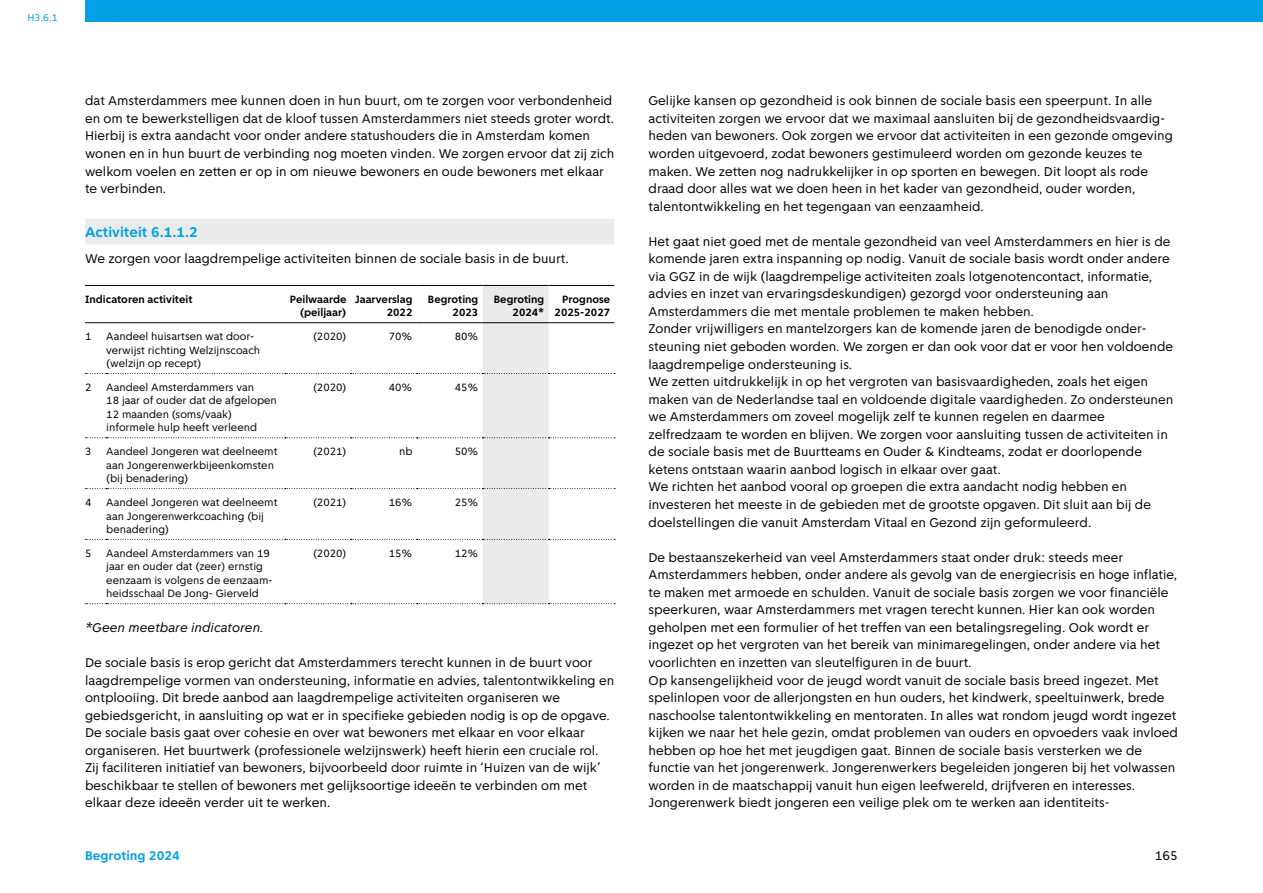
<style>
.page{position:relative;width:1263px;height:893px;background:#fff}
.page>*{position:absolute;margin:0;border:0;box-sizing:border-box;transform-origin:0 0}
.Activiteit{font:700 15px "Amsterdam Sans";color:#00a1e5}
.P_Brood{font:13.5px/17.5px "Amsterdam Sans";color:#000}
.P_Brood-2{font:italic 13.5px "Amsterdam Sans";color:#000}
.t1{font:700 13.5px "Amsterdam Sans";color:#00a1e5}
.Brood_-_links{font:11.25px/13.5px "Amsterdam Sans";color:#000}
.Totaal_titel_-_rechts{font:700 11.25px/13.5px "Amsterdam Sans";color:#000;text-align:right}
.Brood_-_rechts{font:11.25px "Amsterdam Sans";color:#000}
.Totaal_titel_-_links{font:700 11.25px "Amsterdam Sans";color:#000}
.t2{font:10.5px "Amsterdam Sans";color:#00a1e5}
</style>
<div class="page">
<div style="left:85px;top:0;width:1178px;height:21px;background:#00a1e5"></div>
<div style="left:85px;top:219px;width:529px;height:25px;background:#eaebeb"></div>
<svg style="left:85px;top:285px;width:530px;height:319px"></svg>
<p class="t2" style="left:27px;top:12px;width:32px">H3.6.1</p>
<p class="P_Brood" style="left:85px;top:92px;width:531px">dat Amsterdammers mee kunnen doen in hun buurt, om te zorgen voor verbondenheid en om te bewerkstelligen dat de kloof tussen Amsterdammers niet steeds groter wordt.<br>Hierbij is extra aandacht voor onder andere statushouders die in Amsterdam komen wonen en in hun buurt de verbinding nog moeten vinden. We zorgen ervoor dat zij zich welkom voelen en zetten er op in om nieuwe bewoners en oude bewoners met elkaar te verbinden.</p>
<p class="Activiteit" style="left:85px;top:223px;width:114px">Activiteit 6.1.1.2</p>
<p class="P_Brood" style="left:85px;top:250px;width:485px">We zorgen voor laagdrempelige activiteiten binnen de sociale basis in de buurt.</p>
<p class="Totaal_titel_-_links" style="left:85px;top:293px;width:109px">Indicatoren activiteit</p>
<p class="Totaal_titel_-_rechts" style="left:290px;top:292px;width:58px">Peilwaarde (peiljaar)</p>
<p class="Totaal_titel_-_rechts" style="left:355px;top:292px;width:59px">Jaarverslag<br>2022</p>
<p class="Totaal_titel_-_rechts" style="left:428px;top:292px;width:52px">Begroting<br>2023</p>
<p class="Totaal_titel_-_rechts" style="left:494px;top:292px;width:52px">Begroting<br>2024*</p>
<p class="Totaal_titel_-_rechts" style="left:555px;top:292px;width:57px">Prognose<br>2025-2027</p>
<p class="Brood_-_links" style="left:85px;top:330px;width:8px">1</p>
<p class="Brood_-_links" style="left:106px;top:330px;width:155px">Aandeel huisartsen wat door&shy;verwijst richting Welzijnscoach (welzijn op recept)</p>
<p class="Brood_-_rechts" style="left:313px;top:330px;width:35px">(2020)</p>
<p class="Brood_-_rechts" style="left:389px;top:330px;width:25px">70%</p>
<p class="Brood_-_rechts" style="left:455px;top:330px;width:25px">80%</p>
<p class="Brood_-_links" style="left:85px;top:380px;width:8px">2</p>
<p class="Brood_-_links" style="left:106px;top:380px;width:172px">Aandeel Amsterdammers van<br>18 jaar of ouder dat de afgelopen<br>12 maanden (soms/vaak) informele hulp heeft verleend</p>
<p class="Brood_-_rechts" style="left:313px;top:381px;width:35px">(2020)</p>
<p class="Brood_-_rechts" style="left:389px;top:381px;width:25px">40%</p>
<p class="Brood_-_rechts" style="left:455px;top:381px;width:25px">45%</p>
<p class="Brood_-_links" style="left:85px;top:445px;width:8px">3</p>
<p class="Brood_-_links" style="left:106px;top:445px;width:173px">Aandeel Jongeren wat deelneemt aan Jongerenwerkbijeenkomsten (bij benadering)</p>
<p class="Brood_-_rechts" style="left:313px;top:445px;width:35px">(2021)</p>
<p class="Brood_-_rechts" style="left:399px;top:445px;width:15px">nb</p>
<p class="Brood_-_rechts" style="left:455px;top:445px;width:25px">50%</p>
<p class="Brood_-_links" style="left:85px;top:495px;width:8px">4</p>
<p class="Brood_-_links" style="left:106px;top:495px;width:173px">Aandeel Jongeren wat deelneemt aan Jongerenwerkcoaching (bij benadering)</p>
<p class="Brood_-_rechts" style="left:313px;top:496px;width:35px">(2021)</p>
<p class="Brood_-_rechts" style="left:389px;top:496px;width:25px">16%</p>
<p class="Brood_-_rechts" style="left:455px;top:496px;width:25px">25%</p>
<p class="Brood_-_links" style="left:85px;top:546px;width:8px">5</p>
<p class="Brood_-_links" style="left:106px;top:546px;width:166px">Aandeel Amsterdammers van 19 jaar en ouder dat (zeer) ernstig eenzaam is volgens de eenzaam&shy;heidsschaal De Jong- Gierveld</p>
<p class="Brood_-_rechts" style="left:313px;top:547px;width:35px">(2020)</p>
<p class="Brood_-_rechts" style="left:389px;top:547px;width:25px">15%</p>
<p class="Brood_-_rechts" style="left:455px;top:547px;width:25px">12%</p>
<p class="P_Brood-2" style="left:85px;top:620px;width:180px">*Geen meetbare indicatoren.</p>
<p class="P_Brood" style="left:85px;top:654px;width:531px">De sociale basis is erop gericht dat Amsterdammers terecht kunnen in de buurt voor laagdrempelige vormen van ondersteuning, informatie en advies, talentontwikkeling en ontplooiing. Dit brede aanbod aan laagdrempelige activiteiten organiseren we gebiedsgericht, in aansluiting op wat er in specifieke gebieden nodig is op de opgave.</p>
<p class="P_Brood" style="left:85px;top:724px;width:517px">De sociale basis gaat over cohesie en over wat bewoners met elkaar en voor elkaar organiseren. Het buurtwerk (professionele welzijnswerk) heeft hierin een cruciale rol.<br>Zij faciliteren initiatief van bewoners, bijvoorbeeld door ruimte in ‘Huizen van de wijk’ beschikbaar te stellen of bewoners met gelijksoortige ideeën te verbinden om met elkaar deze ideeën verder uit te werken.</p>
<p class="P_Brood" style="left:648px;top:92px;width:526px">Gelijke kansen op gezondheid is ook binnen de sociale basis een speerpunt. In alle activiteiten zorgen we ervoor dat we maximaal aansluiten bij de gezondheidsvaardig&shy;heden van bewoners. Ook zorgen we ervoor dat activiteiten in een gezonde omgeving worden uitgevoerd, zodat bewoners gestimuleerd worden om gezonde keuzes te maken. We zetten nog nadrukkelijker in op sporten en bewegen. Dit loopt als rode draad door alles wat we doen heen in het kader van gezondheid, ouder worden, talentontwikkeling en het tegengaan van eenzaamheid.</p>
<p class="P_Brood" style="left:648px;top:232px;width:524px">Het gaat niet goed met de mentale gezondheid van veel Amsterdammers en hier is de komende jaren extra inspanning op nodig. Vanuit de sociale basis wordt onder andere via GGZ in de wijk (laagdrempelige activiteiten zoals lotgenotencontact, informatie, advies en inzet van ervaringsdeskundigen) gezorgd voor ondersteuning aan Amsterdammers die met mentale problemen te maken hebben.</p>
<p class="P_Brood" style="left:648px;top:320px;width:526px">Zonder vrijwilligers en mantelzorgers kan de komende jaren de benodigde onder&shy;steuning niet geboden worden. We zorgen er dan ook voor dat er voor hen voldoende laagdrempelige ondersteuning is.</p>
<p class="P_Brood" style="left:648px;top:373px;width:526px">We zetten uitdrukkelijk in op het vergroten van basisvaardigheden, zoals het eigen maken van de Nederlandse taal en voldoende digitale vaardigheden. Zo ondersteunen we Amsterdammers om zoveel mogelijk zelf te kunnen regelen en daarmee zelfredzaam te worden en blijven. We zorgen voor aansluiting tussen de activiteiten in de sociale basis met de Buurtteams en Ouder &amp; Kindteams, zodat er doorlopende ketens ontstaan waarin aanbod logisch in elkaar over gaat.</p>
<p class="P_Brood" style="left:648px;top:478px;width:504px">We richten het aanbod vooral op groepen die extra aandacht nodig hebben en investeren het meeste in de gebieden met de grootste opgaven. Dit sluit aan bij de doelstellingen die vanuit Amsterdam Vitaal en Gezond zijn geformuleerd.</p>
<p class="P_Brood" style="left:648px;top:548px;width:530px">De bestaanszekerheid van veel Amsterdammers staat onder druk: steeds meer Amsterdammers hebben, onder andere als gevolg van de energiecrisis en hoge inflatie, te maken met armoede en schulden. Vanuit de sociale basis zorgen we voor financiële speerkuren, waar Amsterdammers met vragen terecht kunnen. Hier kan ook worden geholpen met een formulier of het treffen van een betalingsregeling. Ook wordt er ingezet op het vergroten van het bereik van minimaregelingen, onder andere via het voorlichten en inzetten van sleutelfiguren in de buurt.</p>
<p class="P_Brood" style="left:648px;top:671px;width:531px">Op kansengelijkheid voor de jeugd wordt vanuit de sociale basis breed ingezet. Met spelinlopen voor de allerjongsten en hun ouders, het kindwerk, speeltuinwerk, brede naschoolse talentontwikkeling en mentoraten. In alles wat rondom jeugd wordt ingezet kijken we naar het hele gezin, omdat problemen van ouders en opvoeders vaak invloed hebben op hoe het met jeugdigen gaat. Binnen de sociale basis versterken we de functie van het jongerenwerk. Jongerenwerkers begeleiden jongeren bij het volwassen worden in de maatschappij vanuit hun eigen leefwereld, drijfveren en interesses.<br>Jongerenwerk biedt jongeren een veilige plek om te werken aan identiteits-</p>
<p class="t1" style="left:85px;top:848px;width:96px">Begroting 2024</p>
<p class="P_Brood" style="left:1155px;top:847px;width:25px">165</p>
</div>
